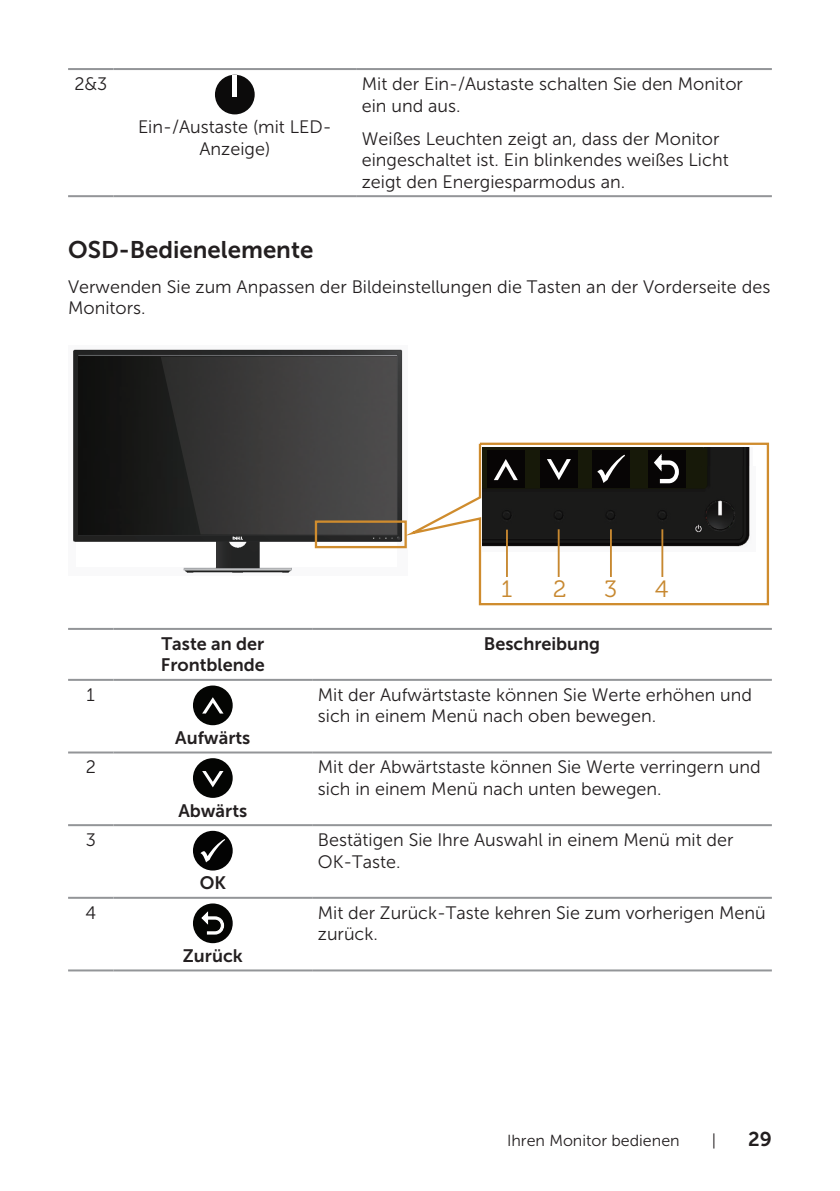
<style>
.page{position:relative;width:840px;height:1191px;background:#fff}
.page>*{position:absolute;margin:0;border:0;box-sizing:border-box;transform-origin:0 0}
.Head_3{font:24px "Museo Sans For Dell 700";color:#231f20}
.t1{font:23.6px "Museo For Dell 300";color:#c78830}
.t2{font:20px "Museo Sans For Dell 700";color:#231f20}
.text{font:18px/21.6px "Museo Sans For Dell 300";color:#231f20}
.text-2{font:18px/21.6px "Museo Sans For Dell 700";color:#231f20}
.t3{font:16px "Museo Sans For Dell 300";color:#231f20}
</style>
<div class="page">
<hr style="left:68px;top:68px;width:45px;height:2px;background:#939598">
<hr style="left:113px;top:68px;width:243px;height:2px;background:#939598">
<hr style="left:356px;top:68px;width:415px;height:2px;background:#939598">
<hr style="left:68px;top:195px;width:45px;height:2px;background:#939598">
<hr style="left:113px;top:195px;width:243px;height:2px;background:#939598">
<hr style="left:356px;top:195px;width:415px;height:2px;background:#939598">
<div style="left:215px;top:75px;width:39px;height:39px;background:#0c0b0b;border-radius:50%"></div>
<hr style="left:233px;top:75px;width:4px;height:21px;background:#fff">
<img style="left:73px;top:349px;width:330px;height:224px">
<div style="left:79px;top:356px;width:317px;height:178px;background:#141413"></div>
<img style="left:161px;top:357px;width:235px;height:177px">
<svg style="left:397px;top:441px;width:371px;height:164px"></svg>
<hr style="left:505px;top:529px;width:2px;height:48px;background:#c78830">
<hr style="left:557px;top:529px;width:2px;height:48px;background:#c78830">
<hr style="left:609px;top:529px;width:2px;height:48px;background:#c78830">
<hr style="left:661px;top:529px;width:2px;height:48px;background:#c78830">
<div style="left:76px;top:542px;width:139px;height:24px;background:#fff"></div>
<div style="left:260px;top:542px;width:136px;height:24px;background:#fff"></div>
<div style="left:314px;top:520px;width:92px;height:28px;border:2px solid #cf8c2e"></div>
<hr style="left:68px;top:628px;width:45px;height:2px;background:#939598">
<hr style="left:113px;top:628px;width:199px;height:2px;background:#939598">
<hr style="left:312px;top:628px;width:459px;height:2px;background:#939598">
<hr style="left:68px;top:679px;width:45px;height:2px;background:#939598">
<hr style="left:113px;top:679px;width:199px;height:2px;background:#939598">
<hr style="left:312px;top:679px;width:459px;height:2px;background:#939598">
<hr style="left:68px;top:751px;width:45px;height:2px;background:#939598">
<hr style="left:113px;top:751px;width:199px;height:2px;background:#939598">
<hr style="left:312px;top:751px;width:459px;height:2px;background:#939598">
<hr style="left:68px;top:824px;width:45px;height:2px;background:#939598">
<hr style="left:113px;top:824px;width:199px;height:2px;background:#939598">
<hr style="left:312px;top:824px;width:459px;height:2px;background:#939598">
<hr style="left:68px;top:896px;width:45px;height:2px;background:#939598">
<hr style="left:113px;top:896px;width:199px;height:2px;background:#939598">
<hr style="left:312px;top:896px;width:459px;height:2px;background:#939598">
<hr style="left:68px;top:969px;width:45px;height:2px;background:#939598">
<hr style="left:113px;top:969px;width:199px;height:2px;background:#939598">
<hr style="left:312px;top:969px;width:459px;height:2px;background:#939598">
<div style="left:193px;top:685px;width:39px;height:40px;background:#040503;border-radius:50%"></div>
<svg style="left:202px;top:697px;width:21px;height:16px"></svg>
<div style="left:193px;top:758px;width:39px;height:40px;background:#040503;border-radius:50%"></div>
<svg style="left:202px;top:771px;width:21px;height:16px"></svg>
<div style="left:193px;top:831px;width:39px;height:39px;background:#030303;border-radius:50%"></div>
<svg style="left:200px;top:839px;width:25px;height:23px"></svg>
<div style="left:193px;top:903px;width:39px;height:40px;background:#040503;border-radius:50%"></div>
<svg style="left:201px;top:911px;width:23px;height:24px"></svg>
<p class="text" style="left:74px;top:73px;width:34px">2&amp;3</p>
<p class="text" style="left:138px;top:116px;width:195px;text-align:center">Ein-/Austaste (mit LED-<br>Anzeige)</p>
<p class="text" style="left:361px;top:73px;width:382px">Mit der Ein-/Austaste schalten Sie den Monitor ein und aus.</p>
<p class="text" style="left:361px;top:128px;width:368px">Weißes Leuchten zeigt an, dass der Monitor eingeschaltet ist. Ein blinkendes weißes Licht zeigt den Energiesparmodus an.</p>
<p class="Head_3" style="left:68px;top:236px;width:247px">OSD-Bedienelemente</p>
<p class="text" style="left:68px;top:276px;width:703px">Verwenden Sie zum Anpassen der Bildeinstellungen die Tasten an der Vorderseite des<br>Monitors.</p>
<p class="t1" style="left:501px;top:576px;width:13px">1</p>
<p class="t1" style="left:552px;top:576px;width:15px">2</p>
<p class="t1" style="left:604px;top:576px;width:14px">3</p>
<p class="t1" style="left:654px;top:576px;width:15px">4</p>
<p class="text-2" style="left:161px;top:633px;width:105px">Taste an der<br>Frontblende</p>
<p class="text-2" style="left:483px;top:633px;width:118px">Beschreibung</p>
<p class="text" style="left:87px;top:684px;width:10px">1</p>
<p class="text" style="left:317px;top:684px;width:435px">Mit der Aufwärtstaste können Sie Werte erhöhen und sich in einem Menü nach oben bewegen.</p>
<p class="text-2" style="left:175px;top:727px;width:77px">Aufwärts</p>
<p class="text" style="left:86px;top:756px;width:12px">2</p>
<p class="text" style="left:317px;top:756px;width:444px">Mit der Abwärtstaste können Sie Werte verringern und sich in einem Menü nach unten bewegen.</p>
<p class="text-2" style="left:178px;top:799px;width:70px">Abwärts</p>
<p class="text" style="left:86px;top:829px;width:12px">3</p>
<p class="text" style="left:317px;top:829px;width:417px">Bestätigen Sie Ihre Auswahl in einem Menü mit der<br>OK-Taste.</p>
<p class="text-2" style="left:199px;top:872px;width:28px">OK</p>
<p class="text" style="left:85px;top:902px;width:12px">4</p>
<p class="text" style="left:317px;top:902px;width:449px">Mit der Zurück-Taste kehren Sie zum vorherigen Menü zurück.</p>
<p class="text-2" style="left:183px;top:945px;width:61px">Zurück</p>
<p class="t3" style="left:507px;top:1131px;width:174px">Ihren Monitor bedienen</p>
<p class="t3" style="left:711px;top:1131px;width:6px">|</p>
<p class="t2" style="left:747px;top:1127px;width:25px">29</p>
</div>
